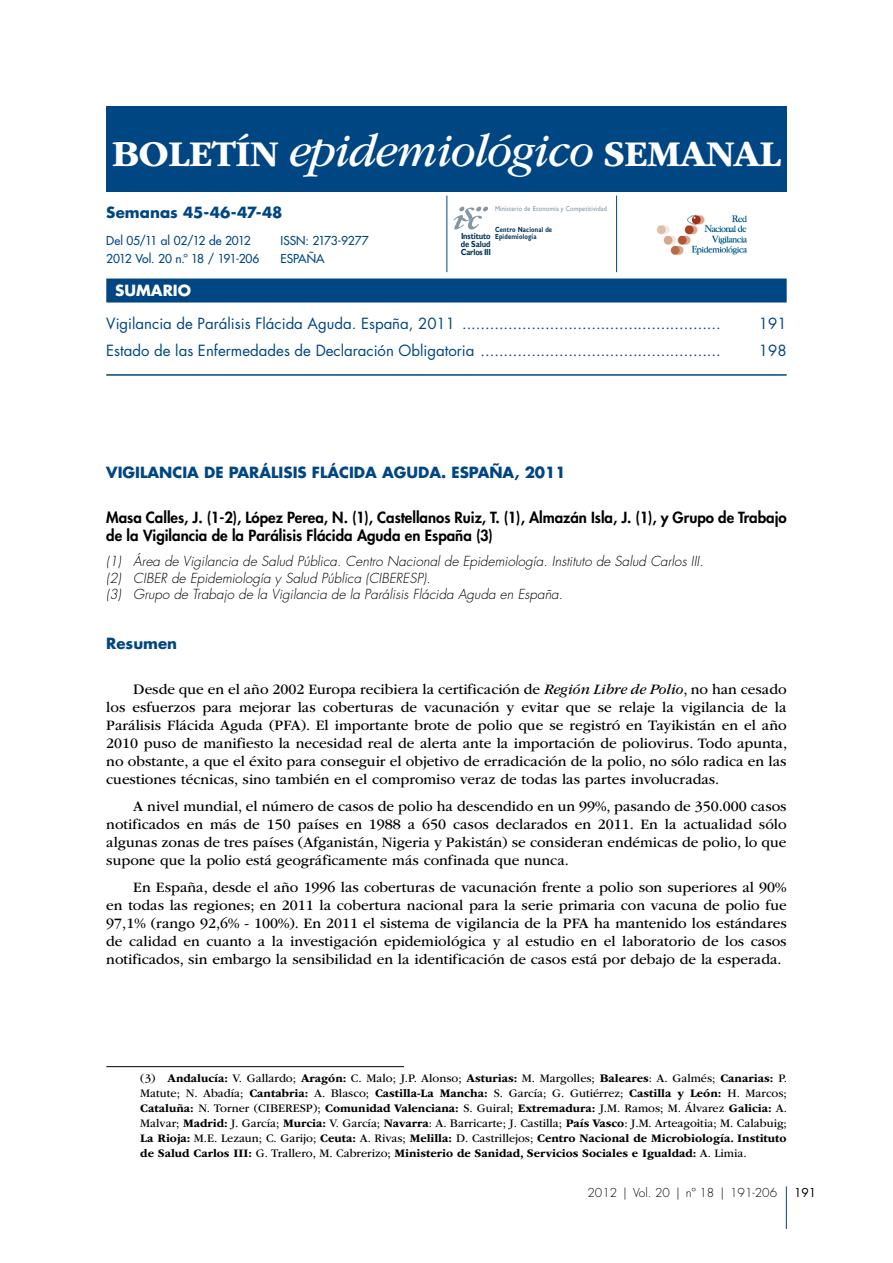
<style>
.page{position:relative;width:893px;height:1263px;background:#fff}
.page>*{position:absolute;margin:0;border:0;box-sizing:border-box;transform-origin:0 0}
.PUBLICACION-TITULO{font:700 37.8px "ITC Garamond Std";letter-spacing:-.025em;color:#fff}
.GENERAL-PARRAFO-1{font:15px/18px "ITC Garamond Std";color:#000;text-align:justify}
.SUMARIO-NIVEL-1{font:15px "Futura Std";color:#004682}
.GENERAL-AUTOR-DESP{font:800 15px/18px "Futura Std";color:#000}
.GENERAL-NIVEL-1{font:700 15px "Futura Std";color:#004682}
.PUBLICACION-SEMANA{font:700 15px "Futura Std";color:#004682}
.SUMARIO-TITULO{font:700 15px "Futura Std";color:#fff}
.SUMARIO-NUMPAG{font:15px "Futura Std";color:#004682}
.SUMARIO-NUMPAG-DESP{font:15px "Futura Std";color:#004682}
.GENERAL-CARGO{font:italic 300 13.5px "Futura Std";color:#000}
.CITAS-PARRAFO-1{font:12px/15px "ITC Garamond Std";color:#000;text-align:justify}
.PUBLICACION-FECHA{font:500 12px "Futura Std";letter-spacing:-.01em;color:#004682}
.MAQUETA-FECHA-NUMERO{font:300 12px "Futura Std";color:#000}
.PUBLICACION-FECHA-2{font:500 12px "Futura Std";letter-spacing:-.055em;color:#004682}
.MAQUETA-FOLIO{font:12px "Futura Std";color:#000}
.t1{font:700 8.85px/16px "Gill Sans";letter-spacing:-.01em;color:#00335b;scale:.86 1}
.t2{font:700 7.35px/6.9px "Gill Sans";letter-spacing:.025em;color:#00335b;scale:.8 1}
.t3{font:7.05px "Gill Sans";letter-spacing:.025em;color:#8396a3;scale:.9 1}
.s1{font-weight:400;font-style:italic;font-size:48px}
.s2{font-style:italic}
.s3{font-weight:700}
</style>
<div class="page">
<hr style="left:786px;top:1186px;width:1px;height:43px;background:#004682">
<hr style="left:446px;top:196px;width:1px;height:76px;background:#004682">
<hr style="left:616px;top:196px;width:1px;height:76px;background:#004682">
<div style="left:106px;top:278px;width:681px;height:24px;background:#004682"></div>
<hr style="left:106px;top:374px;width:681px;height:2px;background:#004682">
<div style="left:106px;top:106px;width:681px;height:85px;background:#004682"></div>
<svg style="left:454px;top:207px;width:34px;height:23px"></svg>
<img style="left:656px;top:214px;width:92px;height:41px">
<hr style="left:106px;top:1066px;width:298px;height:1px;background:#000">
<p class="PUBLICACION-TITULO" style="left:112px;top:132px;width:671px">BOLETÍN <span class="s1">epidemiológico</span> SEMANAL</p>
<p class="PUBLICACION-SEMANA" style="left:106px;top:203px;width:178px">Semanas 45-46-47-48</p>
<p class="PUBLICACION-FECHA" style="left:106px;top:233px;width:146px">Del 05/11 al 02/12 de 2012</p>
<p class="PUBLICACION-FECHA-2" style="left:106px;top:251px;width:155px">2012 Vol. 20 n.º 18 / 191-206</p>
<p class="t3" style="left:495px;top:205px;width:126px">Ministerio de Economía y Competitividad</p>
<p class="t2" style="left:495px;top:226px;width:73px">Centro Nacional de<br>Epidemiología</p>
<p class="t1" style="left:461px;top:228px;width:37px">Instituto<br>Carlos III</p>
<p class="PUBLICACION-FECHA" style="left:281px;top:233px;width:89px">ISSN: 2173-9277</p>
<p class="PUBLICACION-FECHA" style="left:281px;top:251px;width:46px">ESPAÑA</p>
<p class="t1" style="left:461px;top:236px;width:36px">de Salud</p>
<p class="SUMARIO-TITULO" style="left:115px;top:281px;width:77px">SUMARIO</p>
<p class="SUMARIO-NIVEL-1" style="left:106px;top:314px;width:616px">Vigilancia de Parálisis Flácida Aguda. España, 2011 ........................................................</p>
<p class="SUMARIO-NUMPAG" style="left:759px;top:314px;width:29px">191</p>
<p class="SUMARIO-NIVEL-1" style="left:106px;top:341px;width:616px">Estado de las Enfermedades de Declaración Obligatoria ....................................................</p>
<p class="SUMARIO-NUMPAG-DESP" style="left:759px;top:341px;width:29px">198</p>
<p class="GENERAL-NIVEL-1" style="left:106px;top:462px;width:461px">VIGILANCIA DE PARÁLISIS FLÁCIDA AGUDA. ESPAÑA, 2011</p>
<p class="GENERAL-AUTOR-DESP" style="left:106px;top:508px;width:682px">Masa Calles, J. (1-2), López Perea, N. (1), Castellanos Ruiz, T. (1), Almazán Isla, J. (1), y Grupo de Trabajo de la Vigilancia de la Parálisis Flácida Aguda en España (3)</p>
<p class="GENERAL-CARGO" style="left:106px;top:553px;width:599px">(1) Área de Vigilancia de Salud Pública. Centro Nacional de Epidemiología. Instituto de Salud Carlos III.</p>
<p class="GENERAL-CARGO" style="left:106px;top:569px;width:326px">(2) CIBER de Epidemiología y Salud Pública (CIBERESP).</p>
<p class="GENERAL-CARGO" style="left:106px;top:586px;width:458px">(3) Grupo de Trabajo de la Vigilancia de la Parálisis Flácida Aguda en España.</p>
<p class="GENERAL-NIVEL-1" style="left:106px;top:633px;width:72px">Resumen</p>
<p class="GENERAL-PARRAFO-1" style="left:106px;top:680px;width:682px;text-indent:27px">Desde que en el año 2002 Europa recibiera la certificación de <span class="s2">Región Libre de Polio</span>, no han cesado los esfuerzos para mejorar las coberturas de vacunación y evitar que se relaje la vigilancia de la Parálisis Flácida Aguda (PFA). El importante brote de polio que se registró en Tayikistán en el año 2010 puso de manifiesto la necesidad real de alerta ante la importación de poliovirus. Todo apunta, no obstante, a que el éxito para conseguir el objetivo de erradicación de la polio, no sólo radica en las cuestiones técnicas, sino también en el compromiso veraz de todas las partes involucradas.</p>
<p class="GENERAL-PARRAFO-1" style="left:106px;top:797px;width:682px;text-indent:27px">A nivel mundial, el número de casos de polio ha descendido en un 99%, pasando de 350.000 casos notificados en más de 150 países en 1988 a 650 casos declarados en 2011. En la actualidad sólo algunas zonas de tres países (Afganistán, Nigeria y Pakistán) se consideran endémicas de polio, lo que supone que la polio está geográficamente más confinada que nunca.</p>
<p class="GENERAL-PARRAFO-1" style="left:106px;top:878px;width:682px;text-indent:27px">En España, desde el año 1996 las coberturas de vacunación frente a polio son superiores al 90% en todas las regiones; en 2011 la cobertura nacional para la serie primaria con vacuna de polio fue 97,1% (rango 92,6% - 100%). En 2011 el sistema de vigilancia de la PFA ha mantenido los estándares de calidad en cuanto a la investigación epidemiológica y al estudio en el laboratorio de los casos notificados, sin embargo la sensibilidad en la identificación de casos está por debajo de la esperada.</p>
<p class="CITAS-PARRAFO-1" style="left:140px;top:1070px;width:648px">(3) <span class="s3">Andalucía:</span> V. Gallardo; <span class="s3">Aragón:</span> C. Malo; J.P. Alonso; <span class="s3">Asturias:</span> M. Margolles; <span class="s3">Baleares</span>: A. Galmés; <span class="s3">Canarias:</span> P.<br>Matute; N. Abadía; <span class="s3">Cantabria:</span> A. Blasco; <span class="s3">Castilla-La Mancha:</span> S. García; G. Gutiérrez; <span class="s3">Castilla y León:</span> H. Marcos; <span class="s3">Cataluña:</span> N. Torner (CIBERESP); <span class="s3">Comunidad Valenciana:</span> S. Guiral; <span class="s3">Extremadura:</span> J.M. Ramos; M. Álvarez <span class="s3">Galicia:</span> A.<br>Malvar; <span class="s3">Madrid:</span> J. García; <span class="s3">Murcia:</span> V. García; <span class="s3">Navarra</span>: A. Barricarte; J. Castilla; <span class="s3">País Vasco</span>: J.M. Arteagoitia; M. Calabuig; <span class="s3">La Rioja:</span> M.E. Lezaun; C. Garijo; <span class="s3">Ceuta:</span> A. Rivas; <span class="s3">Melilla:</span> D. Castrillejos; <span class="s3">Centro Nacional de Microbiología. Instituto de Salud Carlos III:</span> G. Trallero, M. Cabrerizo; <span class="s3">Ministerio de Sanidad, Servicios Sociales e Igualdad:</span> A. Limia.</p>
<p class="MAQUETA-FECHA-NUMERO" style="left:587px;top:1186px;width:191px">2012 | Vol. 20 | nº 18 | 191-206</p>
<p class="MAQUETA-FOLIO" style="left:794px;top:1185px;width:24px">191</p>
</div>
